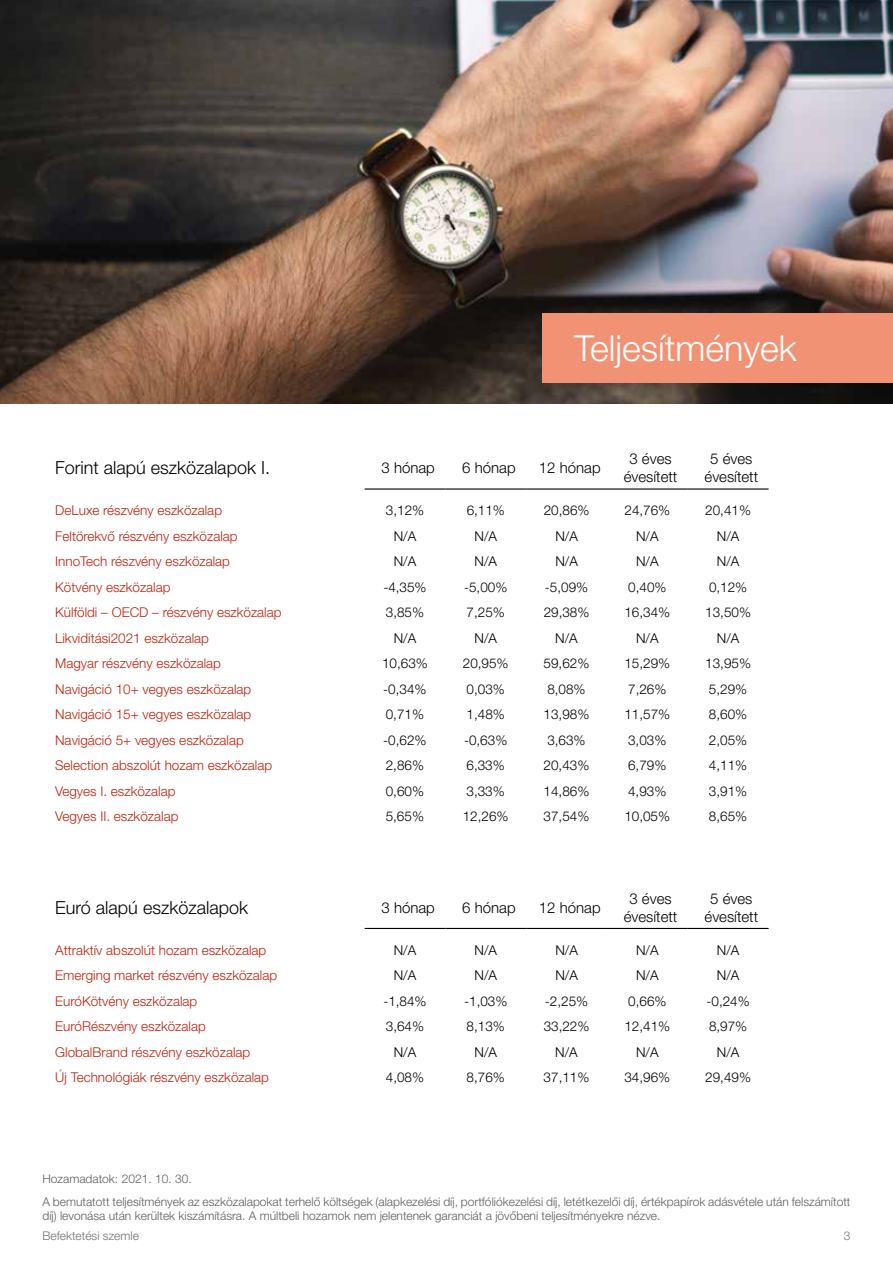
<style>
.page{position:relative;width:893px;height:1263px;background:#fff}
.page>*{position:absolute;margin:0;border:0;box-sizing:border-box;transform-origin:0 0}
.t1{font:300 36px "Helvetica Neue LT Pro";color:#fff}
.t2{font:300 18px "Helvetica Neue LT Pro";color:#000}
.t3{font:300 15px/18px "Helvetica Neue LT Pro";color:#000;text-align:center}
.t4{font:300 13.5px "Helvetica Neue LT Pro";color:#c1210d}
.t5{font:300 13.5px "Helvetica Neue LT Pro";color:#000}
.t6{font:300 12px/23px "Helvetica Neue LT Pro";color:#5f5e5e}
.t7{font:300 12px "Helvetica Neue LT Pro";color:#707173}
</style>
<div class="page">
<img style="left:0;top:0;width:893px;height:404px">
<div style="left:543px;top:314px;width:350px;height:69px;background:#f29275"></div>
<hr style="left:365px;top:928px;width:80px;height:1px;background:#000">
<hr style="left:445px;top:928px;width:81px;height:1px;background:#000">
<hr style="left:526px;top:928px;width:81px;height:1px;background:#000">
<hr style="left:607px;top:928px;width:81px;height:1px;background:#000">
<hr style="left:688px;top:928px;width:81px;height:1px;background:#000">
<hr style="left:365px;top:488px;width:80px;height:2px;background:#000">
<hr style="left:445px;top:488px;width:81px;height:2px;background:#000">
<hr style="left:526px;top:488px;width:81px;height:2px;background:#000">
<hr style="left:607px;top:488px;width:81px;height:2px;background:#000">
<hr style="left:688px;top:488px;width:81px;height:2px;background:#000">
<h1 class="t1" style="left:574px;top:326px;width:224px">Teljesítmények</h1>
<h2 class="t2" style="left:55px;top:457px;width:216px">Forint alapú eszközalapok I.</h2>
<p class="t3" style="left:381px;top:458px;width:55px">3 hónap</p>
<p class="t3" style="left:462px;top:458px;width:55px">6 hónap</p>
<p class="t3" style="left:539px;top:458px;width:63px">12 hónap</p>
<p class="t3" style="left:624px;top:449px;width:55px">3 éves évesített</p>
<p class="t3" style="left:705px;top:449px;width:55px">5 éves évesített</p>
<p class="t4" style="left:55px;top:502px;width:168px">DeLuxe részvény eszközalap</p>
<p class="t5" style="left:386px;top:502px;width:40px">3,12%</p>
<p class="t5" style="left:467px;top:502px;width:40px">6,11%</p>
<p class="t5" style="left:544px;top:502px;width:47px">20,86%</p>
<p class="t5" style="left:624px;top:502px;width:47px">24,76%</p>
<p class="t5" style="left:705px;top:502px;width:47px">20,41%</p>
<p class="t4" style="left:55px;top:528px;width:184px">Feltörekvő részvény eszközalap</p>
<p class="t5" style="left:394px;top:528px;width:24px">N/A</p>
<p class="t5" style="left:475px;top:528px;width:24px">N/A</p>
<p class="t5" style="left:555px;top:528px;width:24px">N/A</p>
<p class="t5" style="left:636px;top:528px;width:24px">N/A</p>
<p class="t5" style="left:717px;top:528px;width:24px">N/A</p>
<p class="t4" style="left:55px;top:553px;width:176px">InnoTech részvény eszközalap</p>
<p class="t5" style="left:394px;top:553px;width:24px">N/A</p>
<p class="t5" style="left:475px;top:553px;width:24px">N/A</p>
<p class="t5" style="left:555px;top:553px;width:24px">N/A</p>
<p class="t5" style="left:636px;top:553px;width:24px">N/A</p>
<p class="t5" style="left:717px;top:553px;width:24px">N/A</p>
<p class="t4" style="left:55px;top:579px;width:117px">Kötvény eszközalap</p>
<p class="t5" style="left:383px;top:579px;width:45px">-4,35%</p>
<p class="t5" style="left:464px;top:579px;width:45px">-5,00%</p>
<p class="t5" style="left:545px;top:579px;width:45px">-5,09%</p>
<p class="t5" style="left:628px;top:579px;width:40px">0,40%</p>
<p class="t5" style="left:709px;top:579px;width:40px">0,12%</p>
<p class="t4" style="left:55px;top:604px;width:228px">Külföldi – OECD – részvény eszközalap</p>
<p class="t5" style="left:386px;top:604px;width:40px">3,85%</p>
<p class="t5" style="left:467px;top:604px;width:40px">7,25%</p>
<p class="t5" style="left:544px;top:604px;width:47px">29,38%</p>
<p class="t5" style="left:624px;top:604px;width:47px">16,34%</p>
<p class="t5" style="left:705px;top:604px;width:47px">13,50%</p>
<p class="t4" style="left:55px;top:630px;width:155px">Likviditási2021 eszközalap</p>
<p class="t5" style="left:394px;top:630px;width:24px">N/A</p>
<p class="t5" style="left:474px;top:630px;width:24px">N/A</p>
<p class="t5" style="left:555px;top:630px;width:24px">N/A</p>
<p class="t5" style="left:636px;top:630px;width:24px">N/A</p>
<p class="t5" style="left:717px;top:630px;width:24px">N/A</p>
<p class="t4" style="left:55px;top:655px;width:167px">Magyar részvény eszközalap</p>
<p class="t5" style="left:382px;top:655px;width:47px">10,63%</p>
<p class="t5" style="left:463px;top:655px;width:47px">20,95%</p>
<p class="t5" style="left:544px;top:655px;width:47px">59,62%</p>
<p class="t5" style="left:624px;top:655px;width:47px">15,29%</p>
<p class="t5" style="left:705px;top:655px;width:47px">13,95%</p>
<p class="t4" style="left:55px;top:681px;width:198px">Navigáció 10+ vegyes eszközalap</p>
<p class="t5" style="left:383px;top:681px;width:45px">-0,34%</p>
<p class="t5" style="left:467px;top:681px;width:40px">0,03%</p>
<p class="t5" style="left:547px;top:681px;width:40px">8,08%</p>
<p class="t5" style="left:628px;top:681px;width:40px">7,26%</p>
<p class="t5" style="left:709px;top:681px;width:40px">5,29%</p>
<p class="t4" style="left:55px;top:706px;width:198px">Navigáció 15+ vegyes eszközalap</p>
<p class="t5" style="left:386px;top:706px;width:40px">0,71%</p>
<p class="t5" style="left:467px;top:706px;width:40px">1,48%</p>
<p class="t5" style="left:544px;top:706px;width:47px">13,98%</p>
<p class="t5" style="left:624px;top:706px;width:47px">11,57%</p>
<p class="t5" style="left:709px;top:706px;width:40px">8,60%</p>
<p class="t4" style="left:55px;top:732px;width:190px">Navigáció 5+ vegyes eszközalap</p>
<p class="t5" style="left:383px;top:732px;width:45px">-0,62%</p>
<p class="t5" style="left:464px;top:732px;width:45px">-0,63%</p>
<p class="t5" style="left:547px;top:732px;width:40px">3,63%</p>
<p class="t5" style="left:628px;top:732px;width:40px">3,03%</p>
<p class="t5" style="left:709px;top:732px;width:40px">2,05%</p>
<p class="t4" style="left:55px;top:757px;width:219px">Selection abszolút hozam eszközalap</p>
<p class="t5" style="left:386px;top:757px;width:40px">2,86%</p>
<p class="t5" style="left:467px;top:757px;width:40px">6,33%</p>
<p class="t5" style="left:544px;top:757px;width:47px">20,43%</p>
<p class="t5" style="left:628px;top:757px;width:40px">6,79%</p>
<p class="t5" style="left:709px;top:757px;width:40px">4,11%</p>
<p class="t4" style="left:55px;top:783px;width:122px">Vegyes I. eszközalap</p>
<p class="t5" style="left:386px;top:783px;width:40px">0,60%</p>
<p class="t5" style="left:466px;top:783px;width:40px">3,33%</p>
<p class="t5" style="left:544px;top:783px;width:47px">14,86%</p>
<p class="t5" style="left:628px;top:783px;width:40px">4,93%</p>
<p class="t5" style="left:709px;top:783px;width:40px">3,91%</p>
<p class="t4" style="left:55px;top:808px;width:125px">Vegyes II. eszközalap</p>
<p class="t5" style="left:386px;top:808px;width:40px">5,65%</p>
<p class="t5" style="left:463px;top:808px;width:47px">12,26%</p>
<p class="t5" style="left:544px;top:808px;width:47px">37,54%</p>
<p class="t5" style="left:624px;top:808px;width:47px">10,05%</p>
<p class="t5" style="left:709px;top:808px;width:40px">8,65%</p>
<h2 class="t2" style="left:55px;top:896px;width:194px">Euró alapú eszközalapok</h2>
<p class="t3" style="left:381px;top:898px;width:55px">3 hónap</p>
<p class="t3" style="left:462px;top:898px;width:55px">6 hónap</p>
<p class="t3" style="left:539px;top:898px;width:63px">12 hónap</p>
<p class="t3" style="left:624px;top:889px;width:55px">3 éves évesített</p>
<p class="t3" style="left:705px;top:889px;width:55px">5 éves évesített</p>
<p class="t4" style="left:55px;top:941px;width:213px">Attraktív abszolút hozam eszközalap</p>
<p class="t5" style="left:394px;top:941px;width:24px">N/A</p>
<p class="t5" style="left:475px;top:941px;width:24px">N/A</p>
<p class="t5" style="left:555px;top:941px;width:24px">N/A</p>
<p class="t5" style="left:636px;top:941px;width:24px">N/A</p>
<p class="t5" style="left:717px;top:941px;width:24px">N/A</p>
<p class="t4" style="left:55px;top:967px;width:223px">Emerging market részvény eszközalap</p>
<p class="t5" style="left:394px;top:967px;width:24px">N/A</p>
<p class="t5" style="left:475px;top:967px;width:24px">N/A</p>
<p class="t5" style="left:555px;top:967px;width:24px">N/A</p>
<p class="t5" style="left:636px;top:967px;width:24px">N/A</p>
<p class="t5" style="left:717px;top:967px;width:24px">N/A</p>
<p class="t4" style="left:55px;top:992px;width:144px">EuróKötvény eszközalap</p>
<p class="t5" style="left:383px;top:992px;width:45px">-1,84%</p>
<p class="t5" style="left:464px;top:992px;width:45px">-1,03%</p>
<p class="t5" style="left:545px;top:992px;width:45px">-2,25%</p>
<p class="t5" style="left:628px;top:992px;width:40px">0,66%</p>
<p class="t5" style="left:706px;top:992px;width:45px">-0,24%</p>
<p class="t4" style="left:55px;top:1018px;width:152px">EuróRészvény eszközalap</p>
<p class="t5" style="left:386px;top:1018px;width:40px">3,64%</p>
<p class="t5" style="left:467px;top:1018px;width:40px">8,13%</p>
<p class="t5" style="left:544px;top:1018px;width:47px">33,22%</p>
<p class="t5" style="left:624px;top:1018px;width:47px">12,41%</p>
<p class="t5" style="left:709px;top:1018px;width:40px">8,97%</p>
<p class="t4" style="left:55px;top:1043px;width:197px">GlobalBrand részvény eszközalap</p>
<p class="t5" style="left:394px;top:1043px;width:24px">N/A</p>
<p class="t5" style="left:474px;top:1043px;width:24px">N/A</p>
<p class="t5" style="left:555px;top:1043px;width:24px">N/A</p>
<p class="t5" style="left:636px;top:1043px;width:24px">N/A</p>
<p class="t5" style="left:717px;top:1043px;width:24px">N/A</p>
<p class="t4" style="left:55px;top:1069px;width:215px">Új Technológiák részvény eszközalap</p>
<p class="t5" style="left:386px;top:1069px;width:40px">4,08%</p>
<p class="t5" style="left:467px;top:1069px;width:40px">8,76%</p>
<p class="t5" style="left:544px;top:1069px;width:47px">37,11%</p>
<p class="t5" style="left:624px;top:1069px;width:47px">34,96%</p>
<p class="t5" style="left:705px;top:1069px;width:47px">29,49%</p>
<p class="t6" style="left:43px;top:1167px;width:809px">Hozamadatok: 2021. 10. 30.<br>A bemutatott teljesítmények az eszközalapokat terhelő költségek (alapkezelési díj, portfóliókezelési díj, letétkezelői díj, értékpapírok adásvétele után felszámított</p>
<p class="t6" style="left:43px;top:1204px;width:619px">díj) levonása után kerültek kiszámításra. A múltbeli hozamok nem jelentenek garanciát a jövőbeni teljesítményekre nézve.</p>
<p class="t7" style="left:43px;top:1228px;width:98px">Befektetési szemle</p>
<p class="t7" style="left:844px;top:1228px;width:8px">3</p>
</div>
